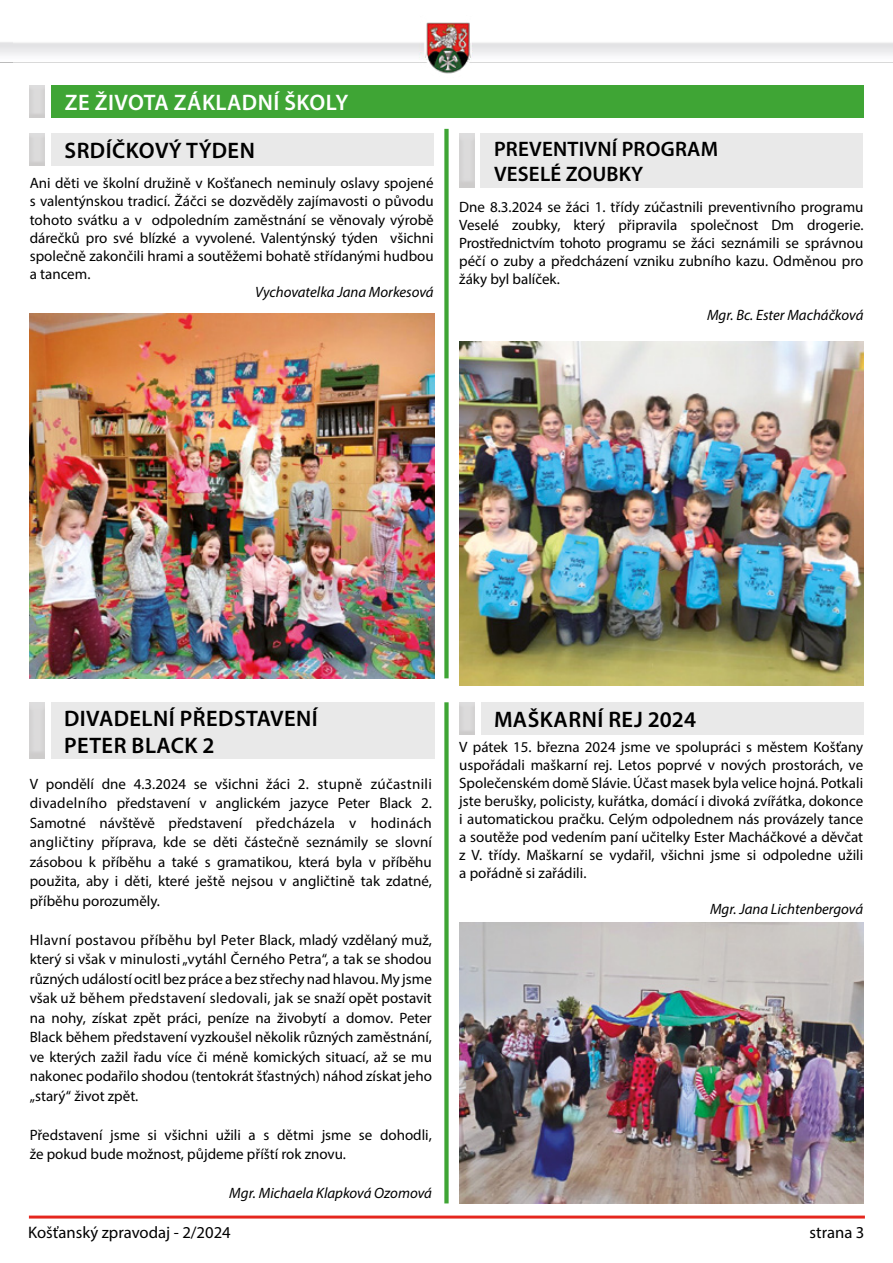
<style>
.page{position:relative;width:893px;height:1263px;background:#fff}
.page>*{position:absolute;margin:0;border:0;box-sizing:border-box;transform-origin:0 0}
.t1{font:600 22.5px/27px "Myriad Pro";letter-spacing:.02em;color:#000}
.t2{font:600 22.5px "Myriad Pro";letter-spacing:.02em;color:#fff}
.t3{font:600 21px/25.2px "Myriad Pro";letter-spacing:.01em;color:#000}
.t4{font:16.65px "Myriad Pro";color:#000}
.t5{font:15px/18px "Myriad Pro";color:#000;text-align:justify}
.t6{font:italic 15px "Myriad Pro";color:#000}
</style>
<div class="page">
<img style="left:13px;top:22px;width:880px;height:1197px">
<hr style="left:29px;top:1215px;width:836px;height:3px;background:#e5271e">
<div style="left:51px;top:85px;width:812px;height:32px;background:#3fa535"></div>
<img style="left:30px;top:85px;width:15px;height:32px">
<div style="left:51px;top:133px;width:383px;height:32px;background:#e9e9e9"></div>
<div style="left:481px;top:133px;width:382px;height:54px;background:#e9e9e9"></div>
<img style="left:30px;top:133px;width:15px;height:32px">
<img style="left:459px;top:133px;width:15px;height:54px">
<div style="left:51px;top:702px;width:383px;height:57px;background:#e9e9e9"></div>
<img style="left:30px;top:702px;width:15px;height:57px">
<div style="left:481px;top:702px;width:382px;height:33px;background:#e9e9e9"></div>
<img style="left:459px;top:702px;width:15px;height:33px">
<div style="left:444px;top:129px;width:5px;height:549px;background:#3fa535"></div>
<div style="left:444px;top:702px;width:5px;height:501px;background:#3fa535"></div>
<img style="left:30px;top:313px;width:404px;height:365px">
<img style="left:459px;top:341px;width:404px;height:345px">
<img style="left:459px;top:922px;width:404px;height:281px">
<h1 class="t2" style="left:65px;top:88px;width:285px">ZE ŽIVOTA ZÁKLADNÍ ŠKOLY</h1>
<h1 class="t1" style="left:65px;top:136px;width:192px">SRDÍČKOVÝ TÝDEN</h1>
<h2 class="t3" style="left:494px;top:135px;width:226px">PREVENTIVNÍ PROGRAM<br>VESELÉ ZOUBKY</h2>
<p class="t5" style="left:30px;top:174px;width:405px">Ani děti ve školní družině v Košťanech neminuly oslavy spojené s valentýnskou tradicí. Žáčci se dozvěděly zajímavosti o původu tohoto svátku a v odpoledním zaměstnání se věnovaly výrobě dárečků pro své blízké a vyvolené. Valentýnský týden všichni společně zakončili hrami a soutěžemi bohatě střídanými hudbou a tancem.</p>
<p class="t6" style="left:255px;top:282px;width:180px">Vychovatelka Jana Morkesová</p>
<p class="t5" style="left:459px;top:198px;width:406px">Dne 8.3.2024 se žáci 1. třídy zúčastnili preventivního programu Veselé zoubky, který připravila společnost Dm drogerie.<br>Prostřednictvím tohoto programu se žáci seznámili se správnou péčí o zuby a předcházení vzniku zubního kazu. Odměnou pro žáky byl balíček.</p>
<p class="t6" style="left:707px;top:306px;width:158px">Mgr. Bc. Ester Macháčková</p>
<h1 class="t1" style="left:64px;top:704px;width:255px">DIVADELNÍ PŘEDSTAVENÍ<br>PETER BLACK 2</h1>
<p class="t5" style="left:30px;top:773px;width:404px;line-height:19.5px">V pondělí dne 4.3.2024 se všichni žáci 2. stupně zúčastnili divadelního představení v anglickém jazyce Peter Black 2.<br>Samotné návštěvě představení předcházela v hodinách angličtiny příprava, kde se děti částečně seznámily se slovní zásobou k příběhu a také s gramatikou, která byla v příběhu použita, aby i děti, které ještě nejsou v angličtině tak zdatné, příběhu porozuměly.</p>
<p class="t5" style="left:30px;top:929px;width:404px;line-height:19.5px">Hlavní postavou příběhu byl Peter Black, mladý vzdělaný muž, který si však v minulosti „vytáhl Černého Petra“, a tak se shodou různých událostí ocitl bez práce a bez střechy nad hlavou. My jsme však už během představení sledovali, jak se snaží opět postavit na nohy, získat zpět práci, peníze na živobytí a domov. Peter Black během představení vyzkoušel několik různých zaměstnání, ve kterých zažil řadu více či méně komických situací, až se mu nakonec podařilo shodou (tentokrát šťastných) náhod získat jeho „starý“ život zpět.</p>
<p class="t5" style="left:30px;top:1124px;width:404px;line-height:19.5px">Představení jsme si všichni užili a s dětmi jsme se dohodli, že pokud bude možnost, půjdeme příští rok znovu.</p>
<p class="t6" style="left:229px;top:1184px;width:204px">Mgr. Michaela Klapková Ozomová</p>
<h1 class="t1" style="left:494px;top:705px;width:204px">MAŠKARNÍ REJ 2024</h1>
<p class="t5" style="left:459px;top:738px;width:405px">V pátek 15. března 2024 jsme ve spolupráci s městem Košťany uspořádali maškarní rej. Letos poprvé v nových prostorách, ve Společenském domě Slávie. Účast masek byla velice hojná. Potkali jste berušky, policisty, kuřátka, domácí i divoká zvířátka, dokonce i automatickou pračku. Celým odpolednem nás provázely tance a soutěže pod vedením paní učitelky Ester Macháčkové a děvčat z V. třídy. Maškarní se vydařil, všichni jsme si odpoledne užili a pořádně si zařádili.</p>
<p class="t6" style="left:710px;top:900px;width:155px">Mgr. Jana Lichtenbergová</p>
<p class="t4" style="left:28px;top:1222px;width:204px">Košťanský zpravodaj - 2/2024</p>
<p class="t4" style="left:810px;top:1222px;width:56px">strana 3</p>
</div>
